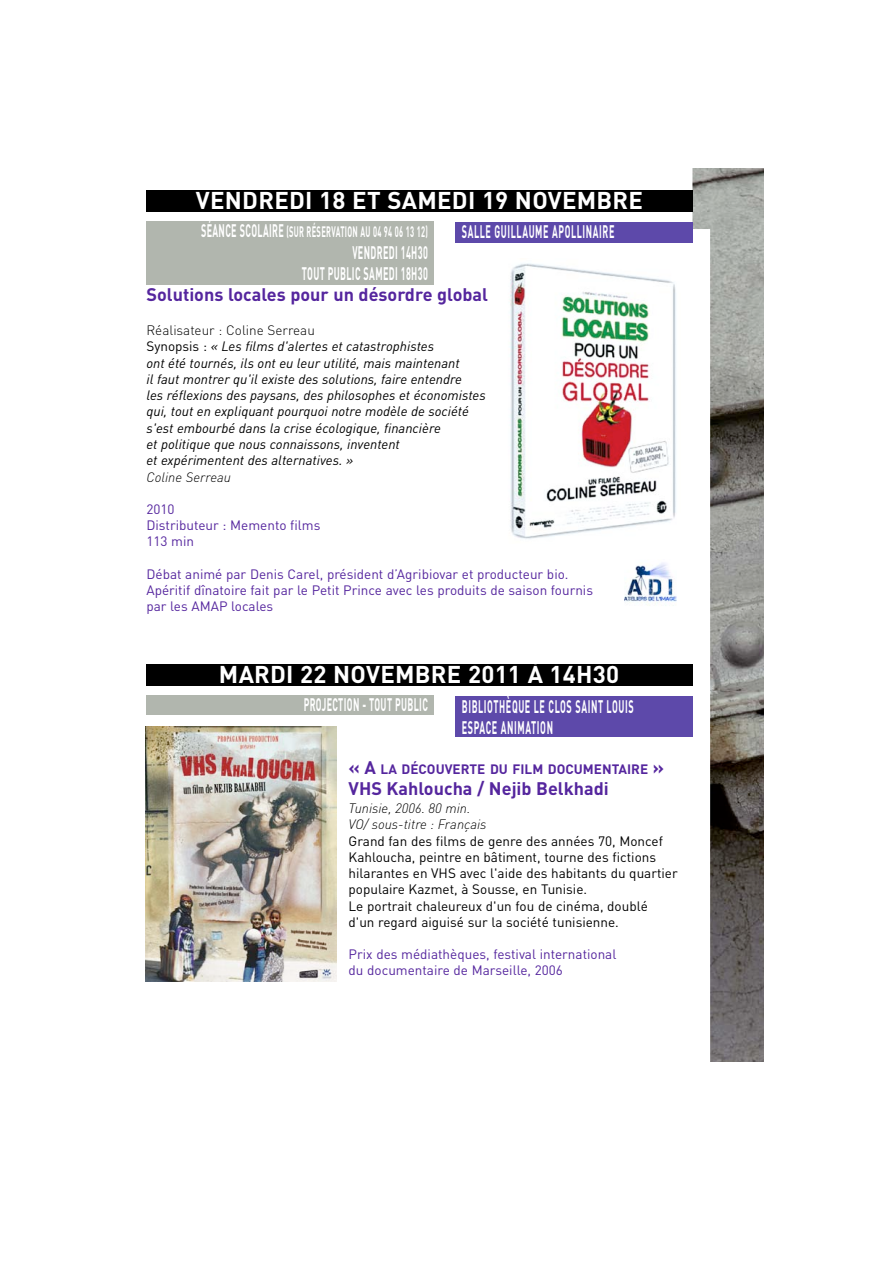
<style>
.page{position:relative;width:893px;height:1263px;background:#fff}
.page>*{position:absolute;margin:0;border:0;box-sizing:border-box;transform-origin:0 0}
.t1{font:700 24px "DIN";letter-spacing:.01em;color:#fff}
.t2{font:700 18px/21.6px "DIN";letter-spacing:.065em;color:#fff;scale:.5 1}
.t3{font:700 18px "DIN";color:#55269e}
.t4{font:700 18px/21.6px "DIN";letter-spacing:.04em;color:#fff;text-align:right;scale:.5 1}
.t5{font:700 15px "DIN";letter-spacing:.04em;color:#fff;scale:.5 1}
.t6{font:italic 13.5px/16.2px "DIN";color:#000}
.t7{font:13.5px/16.2px "DIN";color:#55269e}
.t8{font:13.5px/16.2px "DIN";color:#000}
.t9{font:italic 300 13.5px/16.4px "DIN";color:#000}
.t10{font:700 13.5px "DIN";color:#55269e}
.s1{font-size:18px}
.s2{font-weight:300;font-style:normal}
.s3{font-style:normal}
</style>
<div class="page">
<img style="left:692px;top:169px;width:71px;height:892px">
<div style="left:146px;top:222px;width:287px;height:63px;background:#b1b6ae"></div>
<div style="left:146px;top:190px;width:546px;height:21px;background:#000"></div>
<div style="left:455px;top:222px;width:237px;height:21px;background:#5d49aa"></div>
<div style="left:146px;top:696px;width:287px;height:19px;background:#b1b6ae"></div>
<div style="left:146px;top:664px;width:546px;height:22px;background:#000"></div>
<div style="left:455px;top:697px;width:237px;height:40px;background:#5d49aa"></div>
<img style="left:510px;top:263px;width:166px;height:276px">
<img style="left:624px;top:563px;width:52px;height:43px">
<img style="left:145px;top:727px;width:191px;height:254px">
<h1 class="t1" style="left:196px;top:190px;width:448px">VENDREDI 18 ET SAMEDI 19 NOVEMBRE</h1>
<p class="t5" style="left:201px;top:225px;width:455px"><span class="s1">SÉANCE SCOLAIRE</span> (SUR RÉSERVATION AU 04 94 06 13 12)</p>
<h2 class="t4" style="left:302px;top:243px;width:253px">VENDREDI 14H30<br>TOUT PUBLIC SAMEDI 18H30</h2>
<h2 class="t2" style="left:462px;top:222px;width:307px">SALLE GUILLAUME APOLLINAIRE</h2>
<h2 class="t3" style="left:146px;top:287px;width:343px">Solutions locales pour un désordre global</h2>
<p class="t6" style="left:146px;top:323px;width:341px"><span class="s2">Réalisateur : Coline Serreau<br></span><span class="s3">Synopsis :</span> « Les films d'alertes et catastrophistes<br>ont été tournés, ils ont eu leur utilité, mais maintenant<br>il faut montrer qu'il existe des solutions, faire entendre<br>les réflexions des paysans, des philosophes et économistes qui, tout en expliquant pourquoi notre modèle de société s'est embourbé dans la crise écologique, financière<br>et politique que nous connaissons, inventent<br>et expérimentent des alternatives. »</p>
<p class="t9" style="left:146px;top:470px;width:86px">Coline Serreau</p>
<p class="t7" style="left:146px;top:502px;width:175px">2010<br>Distributeur : Memento films<br>113 min</p>
<p class="t7" style="left:146px;top:567px;width:448px">Débat animé par Denis Carel, président d’Agribiovar et producteur bio.<br>Apéritif dînatoire fait par le Petit Prince avec les produits de saison fournis par les AMAP locales</p>
<h1 class="t1" style="left:219px;top:664px;width:402px">MARDI 22 NOVEMBRE 2011 À 14H30</h1>
<h2 class="t2" style="left:462px;top:696px;width:345px">BIBLIOTHÈQUE LE CLOS SAINT LOUIS<br>ESPACE ANIMATION</h2>
<h2 class="t4" style="left:304px;top:695px;width:250px">PROJECTION - TOUT PUBLIC</h2>
<p class="t10" style="left:348px;top:763px;width:317px"><span class="s1">« A</span> LA DÉCOUVERTE DU FILM DOCUMENTAIRE <span class="s1">»</span></p>
<h2 class="t3" style="left:348px;top:781px;width:262px">VHS Kahloucha / Nejib Belkhadi</h2>
<p class="t9" style="left:348px;top:801px;width:139px">Tunisie, 2006. 80 min.<br>VO/ sous-titre : Français</p>
<p class="t8" style="left:348px;top:834px;width:331px">Grand fan des films de genre des années 70, Moncef Kahloucha, peintre en bâtiment, tourne des fictions hilarantes en VHS avec l'aide des habitants du quartier populaire Kazmet, à Sousse, en Tunisie.<br>Le portrait chaleureux d'un fou de cinéma, doublé<br>d'un regard aiguisé sur la société tunisienne.</p>
<p class="t7" style="left:348px;top:947px;width:269px">Prix des médiathèques, festival international du documentaire de Marseille, 2006</p>
</div>
